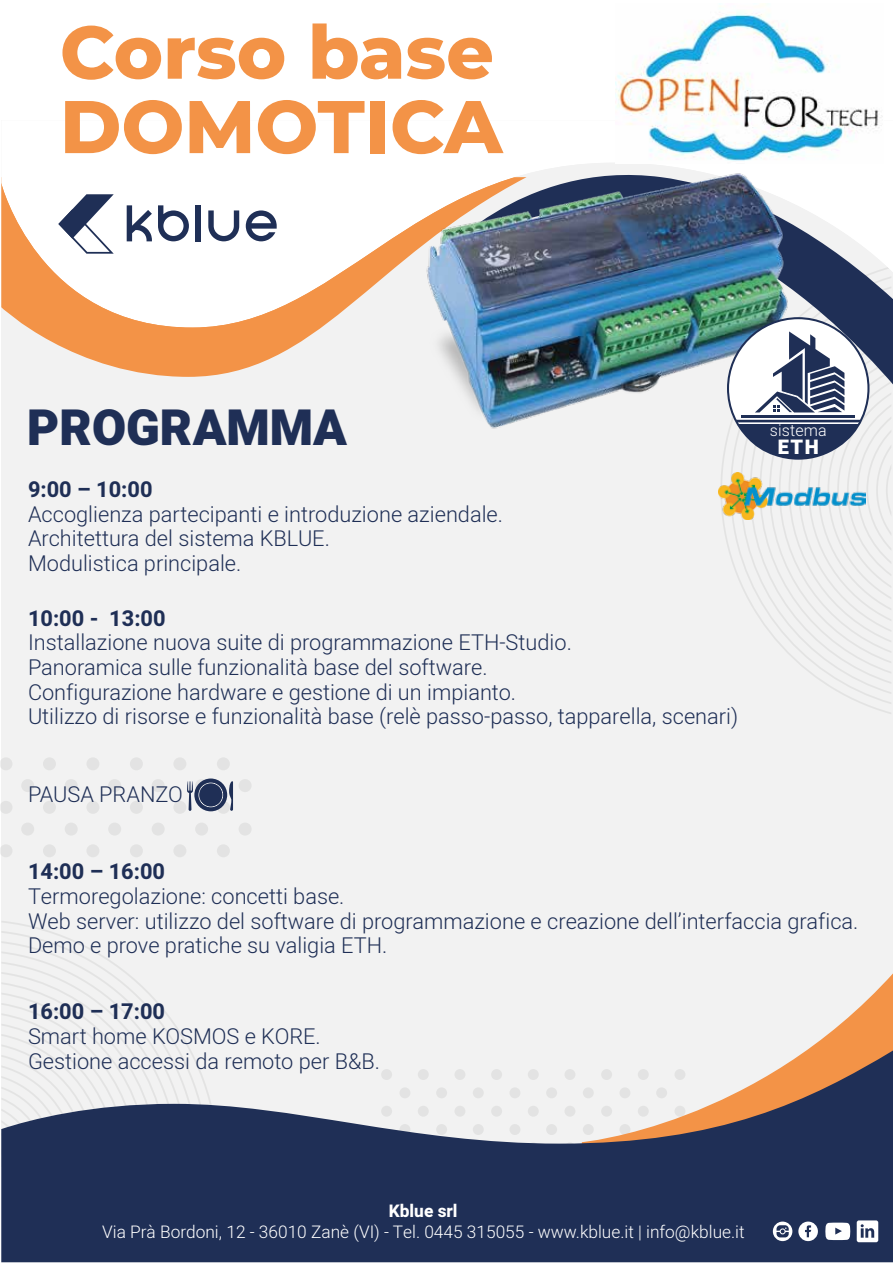
<style>
.page{position:relative;width:893px;height:1263px;background:#fff}
.page>*{position:absolute;margin:0;border:0;box-sizing:border-box;transform-origin:0 0}
.t1{font:800 74.4px/74.4px "Montserrat";color:#f39347}
.t2{font:900 49.35px "Heebo";color:#1f2f56}
.t3{font:300 21.75px/24.6px "Heebo";color:#1f2f56}
.t4{font:700 21.75px "Heebo";color:#1f2f56}
.t5{font:900 19.95px "Heebo";color:#fff}
.t6{font:300 17.25px "Heebo";color:#fff}
.t7{font:800 17.25px "Heebo";color:#fff}
.t8{font:300 16.05px "Heebo";letter-spacing:.01em;color:#fff}
</style>
<div class="page">
<div style="left:1px;top:120px;width:892px;height:1046px;background:#f2f2f2"></div>
<svg style="left:2px;top:921px;width:189px;height:129px"></svg>
<svg style="left:722px;top:519px;width:169px;height:195px"></svg>
<svg style="left:239px;top:823px;width:12px;height:12px"></svg>
<svg style="left:239px;top:779px;width:12px;height:13px"></svg>
<div style="left:173px;top:801px;width:13px;height:13px;background:#e3e3e3;border-radius:50%"></div>
<div style="left:217px;top:801px;width:13px;height:13px;background:#e3e3e3;border-radius:50%"></div>
<div style="left:173px;top:757px;width:13px;height:13px;background:#e3e3e3;border-radius:50%"></div>
<div style="left:217px;top:757px;width:13px;height:13px;background:#e3e3e3;border-radius:50%"></div>
<svg style="left:152px;top:823px;width:12px;height:12px"></svg>
<div style="left:173px;top:844px;width:13px;height:13px;background:#e3e3e3;border-radius:50%"></div>
<div style="left:217px;top:844px;width:13px;height:13px;background:#e3e3e3;border-radius:50%"></div>
<div style="left:195px;top:822px;width:13px;height:13px;background:#e3e3e3;border-radius:50%"></div>
<svg style="left:152px;top:779px;width:12px;height:13px"></svg>
<div style="left:108px;top:779px;width:13px;height:13px;background:#e3e3e3;border-radius:50%"></div>
<div style="left:86px;top:801px;width:13px;height:13px;background:#e3e3e3;border-radius:50%"></div>
<div style="left:130px;top:801px;width:13px;height:13px;background:#e3e3e3;border-radius:50%"></div>
<div style="left:86px;top:757px;width:13px;height:13px;background:#e3e3e3;border-radius:50%"></div>
<div style="left:130px;top:757px;width:13px;height:13px;background:#e3e3e3;border-radius:50%"></div>
<svg style="left:65px;top:823px;width:12px;height:12px"></svg>
<div style="left:86px;top:844px;width:13px;height:13px;background:#e3e3e3;border-radius:50%"></div>
<div style="left:130px;top:844px;width:13px;height:13px;background:#e3e3e3;border-radius:50%"></div>
<div style="left:108px;top:822px;width:13px;height:13px;background:#e3e3e3;border-radius:50%"></div>
<svg style="left:65px;top:779px;width:12px;height:13px"></svg>
<div style="left:21px;top:779px;width:13px;height:13px;background:#e3e3e3;border-radius:50%"></div>
<div style="left:0;top:801px;width:13px;height:13px;background:#e3e3e3;border-radius:50%"></div>
<div style="left:43px;top:801px;width:13px;height:13px;background:#e3e3e3;border-radius:50%"></div>
<div style="left:0;top:757px;width:13px;height:13px;background:#e3e3e3;border-radius:50%"></div>
<div style="left:43px;top:757px;width:13px;height:13px;background:#e3e3e3;border-radius:50%"></div>
<div style="left:0;top:844px;width:13px;height:13px;background:#e3e3e3;border-radius:50%"></div>
<div style="left:43px;top:844px;width:13px;height:13px;background:#e3e3e3;border-radius:50%"></div>
<div style="left:21px;top:822px;width:13px;height:13px;background:#e3e3e3;border-radius:50%"></div>
<svg style="left:29px;top:328px;width:292px;height:49px;fill:#f39347"></svg>
<svg style="left:807px;top:973px;width:86px;height:77px"></svg>
<svg style="left:1px;top:1050px;width:892px;height:212px;fill:#1f2f56"></svg>
<svg style="left:1px;top:121px;width:892px;height:207px;fill:#fff"></svg>
<svg style="left:773px;top:1221px;width:19px;height:20px"></svg>
<svg style="left:798px;top:1221px;width:20px;height:20px"></svg>
<svg style="left:825px;top:1222px;width:25px;height:18px"></svg>
<svg style="left:857px;top:1220px;width:21px;height:22px"></svg>
<svg style="left:187px;top:778px;width:46px;height:33px"></svg>
<svg style="left:127px;top:205px;width:25px;height:36px"></svg>
<svg style="left:158px;top:205px;width:31px;height:36px"></svg>
<div style="left:195px;top:205px;width:6px;height:36px;background:#1f2f56"></div>
<svg style="left:208px;top:210px;width:31px;height:31px"></svg>
<svg style="left:246px;top:210px;width:31px;height:31px"></svg>
<svg style="left:58px;top:194px;width:56px;height:60px"></svg>
<img style="left:327px;top:121px;width:533px;height:375px">
<svg style="left:726px;top:316px;width:165px;height:347px"></svg>
<img style="left:719px;top:473px;width:146px;height:46px">
<img style="left:615px;top:12px;width:269px;height:152px">
<h1 class="t1" style="left:60px;top:11px;width:444px">Corso base<br>DOMOTICA</h1>
<h2 class="t2" style="left:27px;top:393px;width:321px">PROGRAMMA</h2>
<p class="t4" style="left:28px;top:474px;width:126px">9:00 – 10:00</p>
<p class="t3" style="left:28px;top:501px;width:477px">Accoglienza partecipanti e introduzione aziendale.<br>Architettura del sistema KBLUE.<br>Modulistica principale.</p>
<p class="t4" style="left:28px;top:603px;width:139px">10:00 - 13:00</p>
<p class="t3" style="left:28px;top:630px;width:712px">Installazione nuova suite di programmazione ETH-Studio.<br>Panoramica sulle funzionalità base del software.<br>Configurazione hardware e gestione di un impianto.<br>Utilizzo di risorse e funzionalità base (relè passo-passo, tapparella, scenari)</p>
<p class="t3" style="left:28px;top:781px;width:156px">PAUSA PRANZO</p>
<p class="t8" style="left:770px;top:419px;width:58px">sistema</p>
<p class="t5" style="left:778px;top:433px;width:43px">ETH</p>
<p class="t4" style="left:28px;top:857px;width:139px">14:00 – 16:00</p>
<p class="t3" style="left:28px;top:884px;width:832px">Termoregolazione: concetti base.<br>Web server: utilizzo del software di programmazione e creazione dell’interfaccia grafica.<br>Demo e prove pratiche su valigia ETH.</p>
<p class="t4" style="left:28px;top:996px;width:139px">16:00 – 17:00</p>
<p class="t3" style="left:28px;top:1023px;width:353px">Smart home KOSMOS e KORE.<br>Gestione accessi da remoto per B&amp;B.</p>
<p class="t7" style="left:389px;top:1199px;width:70px">Kblue srl</p>
<p class="t6" style="left:102px;top:1219px;width:644px">Via Prà Bordoni, 12 - 36010 Zanè (VI) - Tel. 0445 315055 - www.kblue.it | info@kblue.it</p>
</div>
